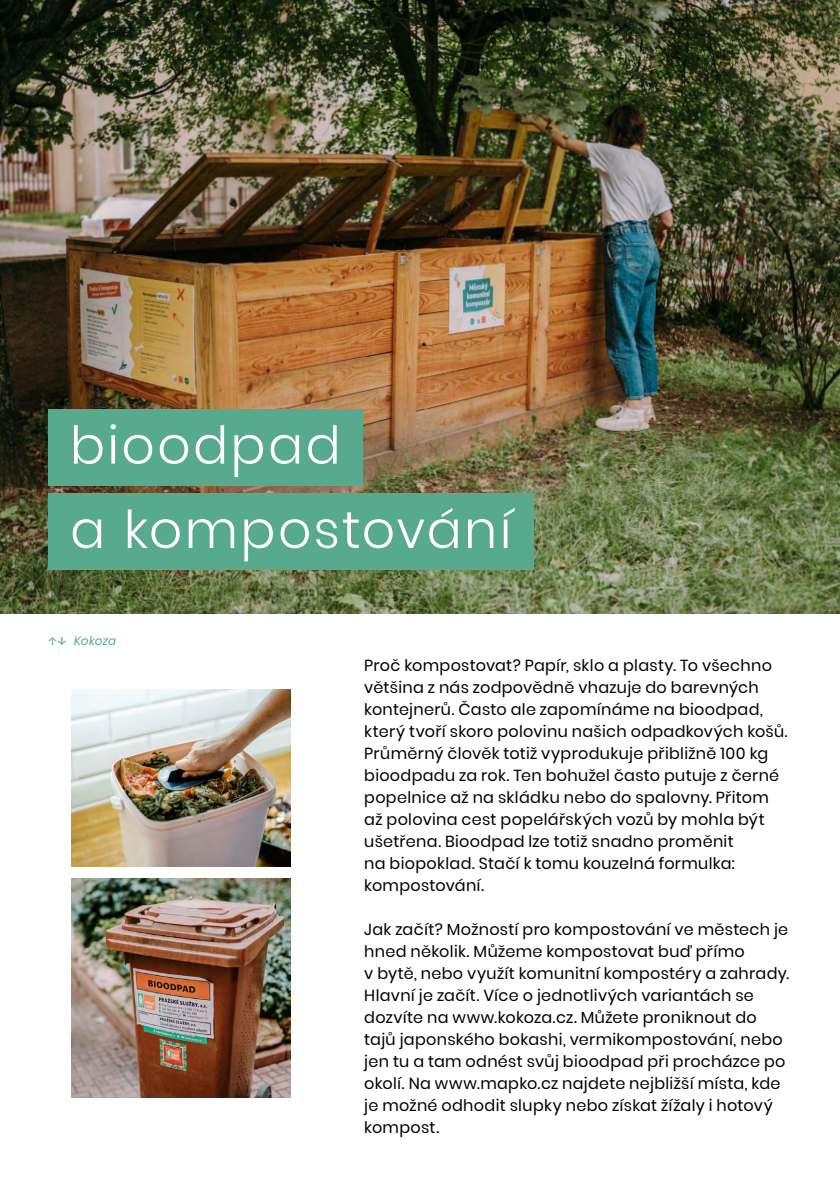
<style>
.page{position:relative;width:840px;height:1191px;background:#fff}
.page>*{position:absolute;margin:0;border:0;box-sizing:border-box;transform-origin:0 0}
.t1{font:300 52px "Poppins";letter-spacing:.045em;color:#fff}
.t2{font:16px/22px "Poppins";letter-spacing:.02em;color:#000}
.t3{font:italic 12px "Poppins";letter-spacing:.01em;color:#57aa8e}
.s1{font-family:"Work Sans";font-style:normal}
.s2{font-family:"Work Sans";font-weight:500;font-style:normal}
</style>
<div class="page">
<img style="left:0;top:0;width:839px;height:614px">
<img style="left:71px;top:878px;width:220px;height:219px">
<img style="left:71px;top:689px;width:220px;height:177px">
<div style="left:48px;top:493px;width:485px;height:77px;background:#57aa8e"></div>
<div style="left:48px;top:409px;width:314px;height:76px;background:#57aa8e"></div>
<h1 class="t1" style="left:70px;top:415px;width:272px">bioodpad</h1>
<h1 class="t1" style="left:70px;top:499px;width:443px">a kompostování</h1>
<p class="t3" style="left:48px;top:634px;width:70px"><span class="s1">↑</span><span class="s2">↓</span> Kokoza</p>
<p class="t2" style="left:364px;top:654px;width:424px">Proč kompostovat? Papír, sklo a plasty. To všechno většina z nás zodpovědně vhazuje do barevných kontejnerů. Často ale zapomínáme na bioodpad, který tvoří skoro polovinu našich odpadkových košů.<br>Průměrný člověk totiž vyprodukuje přibližně 100 kg bioodpadu za rok. Ten bohužel často putuje z černé popelnice až na skládku nebo do spalovny. Přitom až polovina cest popelářských vozů by mohla být ušetřena. Bioodpad lze totiž snadno proměnit<br>na biopoklad. Stačí k tomu kouzelná formulka: kompostování.</p>
<p class="t2" style="left:364px;top:918px;width:426px">Jak začít? Možností pro kompostování ve městech je hned několik. Můžeme kompostovat buď přímo<br>v bytě, nebo využít komunitní kompostéry a zahrady.<br>Hlavní je začít. Více o jednotlivých variantách se dozvíte na www.kokoza.cz. Můžete proniknout do tajů japonského bokashi, vermikompostování, nebo jen tu a tam odnést svůj bioodpad při procházce po okolí. Na www.mapko.cz najdete nejbližší místa, kde je možné odhodit slupky nebo získat žížaly i hotový kompost.</p>
</div>
